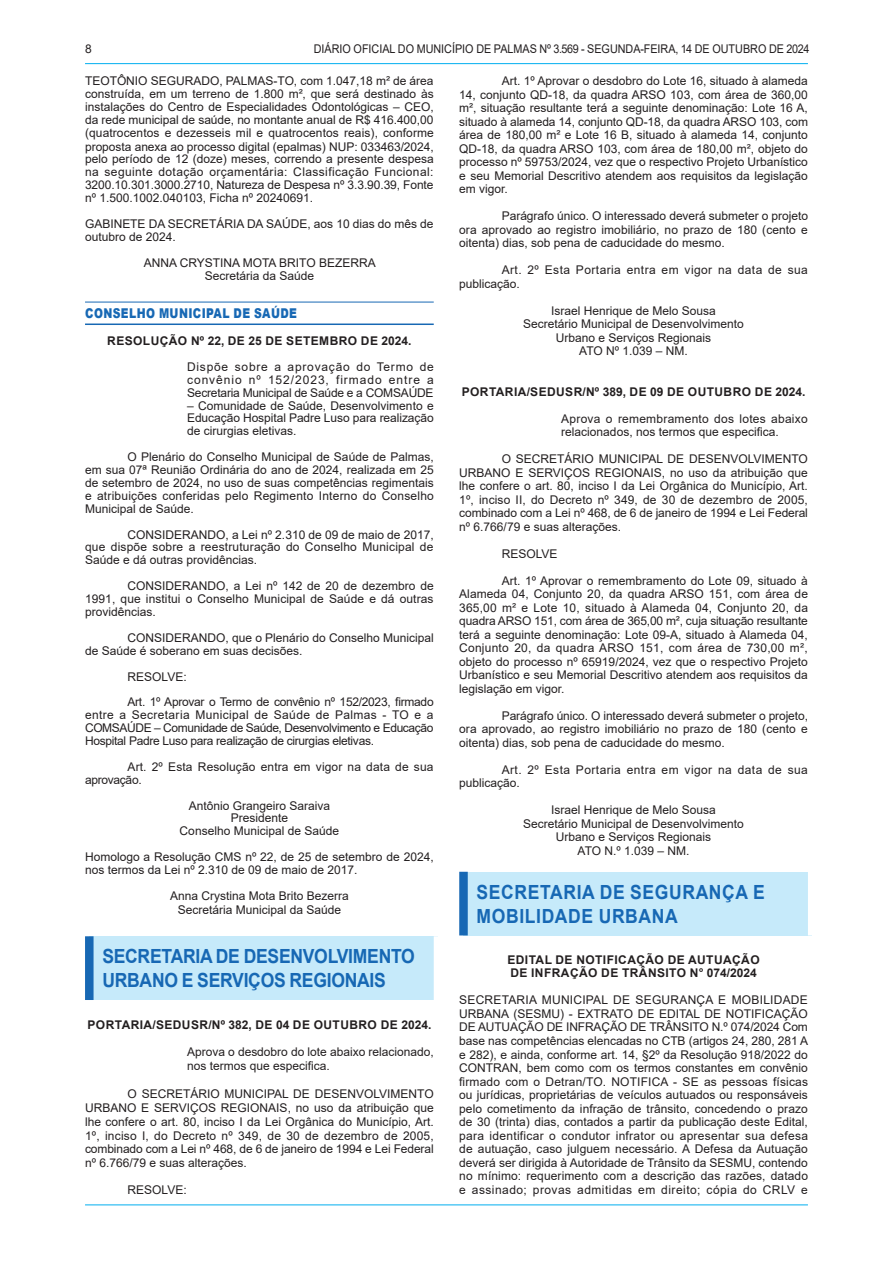
<style>
.page{position:relative;width:893px;height:1263px;background:#fff}
.page>*{position:absolute;margin:0;border:0;box-sizing:border-box;transform-origin:0 0}
.t1{font:700 19.5px/24px "Arial";letter-spacing:-.015em;color:#1768b4;scale:.9 1}
.t2{font:700 19.5px/24px "Arial";letter-spacing:.035em;color:#1768b4;scale:.9 1}
.t3{font:900 13.5px "Arial";letter-spacing:.035em;color:#1768b4;scale:.8 1}
.t4{font:12px/13.5px "Arial";color:#231f20;text-align:justify}
.t5{font:700 12px/13.5px "Arial";letter-spacing:.035em;color:#231f20}
.t6{font:12px/13.5px "Arial";letter-spacing:.035em;color:#231f20}
.t7{font:12px "Arial";color:#231f20;scale:.9 1}
.t8{font:12px/13.5px "Arial";letter-spacing:.02em;color:#231f20}
.t9{font:12px/25.8px "Arial";letter-spacing:-.025em;color:#231f20}
</style>
<div class="page">
<hr style="left:85px;top:63px;width:723px;height:1px;background:#00aeef">
<hr style="left:85px;top:1204px;width:723px;height:1px;background:#00aeef">
<hr style="left:85px;top:302px;width:349px;height:1px;background:#1768b4">
<hr style="left:85px;top:323px;width:349px;height:2px;background:#1768b4">
<div style="left:89px;top:936px;width:349px;height:64px;background:#c6eafa"></div>
<div style="left:85px;top:936px;width:9px;height:64px;background:#1768b4"></div>
<div style="left:434px;top:936px;width:8px;height:64px;background:#fff"></div>
<div style="left:463px;top:872px;width:349px;height:63px;background:#c6eafa"></div>
<div style="left:459px;top:872px;width:9px;height:63px;background:#1768b4"></div>
<div style="left:808px;top:872px;width:8px;height:63px;background:#fff"></div>
<p class="t4" style="left:85px;top:42px;width:8px">8</p>
<p class="t7" style="left:314px;top:40px;width:552px">DIÁRIO OFICIAL DO MUNICÍPIO DE PALMAS Nº 3.569 - SEGUNDA-FEIRA, 14 DE OUTUBRO DE 2024</p>
<p class="t4" style="left:85px;top:74px;width:350px;line-height:13px">TEOTÔNIO SEGURADO, PALMAS-TO, com 1.047,18 m² de área construída, em um terreno de 1.800 m², que será destinado às instalações do Centro de Especialidades Odontológicas – CEO, da rede municipal de saúde, no montante anual de R$ 416.400,00 (quatrocentos e dezesseis mil e quatrocentos reais), conforme proposta anexa ao processo digital (epalmas) NUP: 033463/2024, pelo período de 12 (doze) meses, correndo a presente despesa na seguinte dotação orçamentária: Classificação Funcional:<br>3200.10.301.3000.2710, Natureza de Despesa nº 3.3.90.39, Fonte nº 1.500.1002.040103, Ficha nº 20240691.</p>
<p class="t4" style="left:85px;top:217px;width:350px;line-height:12.9px">GABINETE DA SECRETÁRIA DA SAÚDE, aos 10 dias do mês de outubro de 2024.</p>
<p class="t4" style="left:144px;top:256px;width:234px;line-height:12.9px;text-align:center">ANNA CRYSTINA MOTA BRITO BEZERRA<br>Secretária da Saúde</p>
<p class="t3" style="left:85px;top:304px;width:266px">CONSELHO MUNICIPAL DE SAÚDE</p>
<p class="t5" style="left:107px;top:334px;width:306px">RESOLUÇÃO Nº 22, DE 25 DE SETEMBRO DE 2024.</p>
<p class="t4" style="left:187px;top:360px;width:248px;line-height:12.9px">Dispõe sobre a aprovação do Termo de convênio nº 152/2023, firmado entre a Secretaria Municipal de Saúde e a COMSAÚDE</p>
<p class="t4" style="left:187px;top:399px;width:248px;line-height:12.9px">– Comunidade de Saúde, Desenvolvimento e Educação Hospital Padre Luso para realização de cirurgias eletivas.</p>
<p class="t4" style="left:85px;top:450px;width:350px;line-height:12.9px;text-indent:43px">O Plenário do Conselho Municipal de Saúde de Palmas, em sua 07ª Reunião Ordinária do ano de 2024, realizada em 25 de setembro de 2024, no uso de suas competências regimentais e atribuições conferidas pelo Regimento Interno do Conselho Municipal de Saúde.</p>
<p class="t4" style="left:85px;top:528px;width:350px;line-height:12.9px;text-indent:43px">CONSIDERANDO, a Lei nº 2.310 de 09 de maio de 2017, que dispõe sobre a reestruturação do Conselho Municipal de Saúde e dá outras providências.</p>
<p class="t4" style="left:85px;top:579px;width:350px;line-height:12.9px;text-indent:43px">CONSIDERANDO, a Lei nº 142 de 20 de dezembro de 1991, que institui o Conselho Municipal de Saúde e dá outras providências.</p>
<p class="t4" style="left:85px;top:631px;width:350px;line-height:12.9px;text-indent:43px">CONSIDERANDO, que o Plenário do Conselho Municipal de Saúde é soberano em suas decisões.</p>
<p class="t9" style="left:128px;top:663px;width:308px">RESOLVE:<br>Art. 1º Aprovar o Termo de convênio nº 152/2023, firmado</p>
<p class="t4" style="left:85px;top:708px;width:350px;line-height:12.9px">entre a Secretaria Municipal de Saúde de Palmas - TO e a COMSAÚDE – Comunidade de Saúde, Desenvolvimento e Educação Hospital Padre Luso para realização de cirurgias eletivas.</p>
<p class="t4" style="left:85px;top:760px;width:350px;line-height:12.9px;text-indent:43px">Art. 2º Esta Resolução entra em vigor na data de sua aprovação.</p>
<p class="t4" style="left:180px;top:799px;width:161px;line-height:12.9px;text-align:center">Antônio Grangeiro Saraiva<br>Presidente<br>Conselho Municipal de Saúde</p>
<p class="t4" style="left:85px;top:850px;width:350px;line-height:12.9px">Homologo a Resolução CMS nº 22, de 25 de setembro de 2024, nos termos da Lei nº 2.310 de 09 de maio de 2017.</p>
<p class="t4" style="left:170px;top:889px;width:180px;text-align:center">Anna Crystina Mota Brito Bezerra<br>Secretária Municipal da Saúde</p>
<h1 class="t1" style="left:102px;top:944px;width:349px">SECRETARIA DE DESENVOLVIMENTO<br>URBANO E SERVIÇOS REGIONAIS</h1>
<p class="t5" style="left:88px;top:1018px;width:345px">PORTARIA/SEDUSR/Nº 382, DE 04 DE OUTUBRO DE 2024.</p>
<p class="t4" style="left:187px;top:1045px;width:248px;line-height:14px">Aprova o desdobro do lote abaixo relacionado, nos termos que especifica.</p>
<p class="t4" style="left:85px;top:1087px;width:350px;text-indent:43px">O SECRETÁRIO MUNICIPAL DE DESENVOLVIMENTO URBANO E SERVIÇOS REGIONAIS, no uso da atribuição que lhe confere o art. 80, inciso I da Lei Orgânica do Município, Art.<br>1º, inciso I, do Decreto nº 349, de 30 de dezembro de 2005, combinado com a Lei nº 468, de 6 de janeiro de 1994 e Lei Federal nº 6.766/79 e suas alterações.</p>
<p class="t4" style="left:128px;top:1183px;width:61px">RESOLVE:</p>
<p class="t4" style="left:459px;top:74px;width:350px;text-indent:43px">Art. 1º Aprovar o desdobro do Lote 16, situado à alameda 14, conjunto QD-18, da quadra ARSO 103, com área de 360,00 m², situação resultante terá a seguinte denominação: Lote 16 A, situado à alameda 14, conjunto QD-18, da quadra ARSO 103, com área de 180,00 m² e Lote 16 B, situado à alameda 14, conjunto QD-18, da quadra ARSO 103, com área de 180,00 m², objeto do processo nº 59753/2024, vez que o respectivo Projeto Urbanístico e seu Memorial Descritivo atendem aos requisitos da legislação em vigor.</p>
<p class="t4" style="left:459px;top:209px;width:350px;text-indent:43px">Parágrafo único. O interessado deverá submeter o projeto ora aprovado ao registro imobiliário, no prazo de 180 (cento e oitenta) dias, sob pena de caducidade do mesmo.</p>
<p class="t6" style="left:459px;top:263px;width:350px;text-indent:43px">Art. 2º Esta Portaria entra em vigor na data de sua publicação.</p>
<p class="t4" style="left:523px;top:304px;width:222px;text-align:center">Israel Henrique de Melo Sousa<br>Secretário Municipal de Desenvolvimento<br>Urbano e Serviços Regionais<br>ATO Nº 1.039 – NM.</p>
<p class="t5" style="left:462px;top:385px;width:345px">PORTARIA/SEDUSR/Nº 389, DE 09 DE OUTUBRO DE 2024.</p>
<p class="t8" style="left:561px;top:412px;width:248px">Aprova o remembramento dos lotes abaixo relacionados, nos termos que especifica.</p>
<p class="t4" style="left:459px;top:452px;width:350px;text-indent:43px">O SECRETÁRIO MUNICIPAL DE DESENVOLVIMENTO URBANO E SERVIÇOS REGIONAIS, no uso da atribuição que lhe confere o art. 80, inciso I da Lei Orgânica do Município, Art.<br>1º, inciso II, do Decreto nº 349, de 30 de dezembro de 2005, combinado com a Lei nº 468, de 6 de janeiro de 1994 e Lei Federal nº 6.766/79 e suas alterações.</p>
<p class="t4" style="left:502px;top:547px;width:57px">RESOLVE</p>
<p class="t4" style="left:459px;top:574px;width:350px;text-indent:43px">Art. 1º Aprovar o remembramento do Lote 09, situado à Alameda 04, Conjunto 20, da quadra ARSO 151, com área de 365,00 m² e Lote 10, situado à Alameda 04, Conjunto 20, da quadra ARSO 151, com área de 365,00 m², cuja situação resultante terá a seguinte denominação: Lote 09-A, situado à Alameda 04, Conjunto 20, da quadra ARSO 151, com área de 730,00 m², objeto do processo nº 65919/2024, vez que o respectivo Projeto Urbanístico e seu Memorial Descritivo atendem aos requisitos da legislação em vigor.</p>
<p class="t4" style="left:459px;top:709px;width:350px;text-indent:43px">Parágrafo único. O interessado deverá submeter o projeto, ora aprovado, ao registro imobiliário no prazo de 180 (cento e oitenta) dias, sob pena de caducidade do mesmo.</p>
<p class="t6" style="left:459px;top:763px;width:350px;text-indent:43px">Art. 2º Esta Portaria entra em vigor na data de sua publicação.</p>
<p class="t4" style="left:523px;top:803px;width:222px;text-align:center">Israel Henrique de Melo Sousa<br>Secretário Municipal de Desenvolvimento<br>Urbano e Serviços Regionais<br>ATO N.º 1.039 – NM.</p>
<h1 class="t2" style="left:477px;top:880px;width:322px">SECRETARIA DE SEGURANÇA E<br>MOBILIDADE URBANA</h1>
<p class="t5" style="left:507px;top:953px;width:254px">EDITAL DE NOTIFICAÇÃO DE AUTUAÇÃO<br>DE INFRAÇÃO DE TRÂNSITO N° 074/2024</p>
<p class="t4" style="left:459px;top:993px;width:351px">SECRETARIA MUNICIPAL DE SEGURANÇA E MOBILIDADE URBANA (SESMU) - EXTRATO DE EDITAL DE NOTIFICAÇÃO DE AUTUAÇÃO DE INFRAÇÃO DE TRÂNSITO N.º 074/2024 Com base nas competências elencadas no CTB (artigos 24, 280, 281 A e 282), e ainda, conforme art. 14, §2º da Resolução 918/2022 do CONTRAN, bem como com os termos constantes em convênio firmado com o Detran/TO. NOTIFICA - SE as pessoas físicas ou jurídicas, proprietárias de veículos autuados ou responsáveis pelo cometimento da infração de trânsito, concedendo o prazo de 30 (trinta) dias, contados a partir da publicação deste Edital, para identificar o condutor infrator ou apresentar sua defesa de autuação, caso julguem necessário. A Defesa da Autuação deverá ser dirigida à Autoridade de Trânsito da SESMU, contendo no mínimo: requerimento com a descrição das razões, datado e assinado; provas admitidas em direito; cópia do CRLV e</p>
</div>
